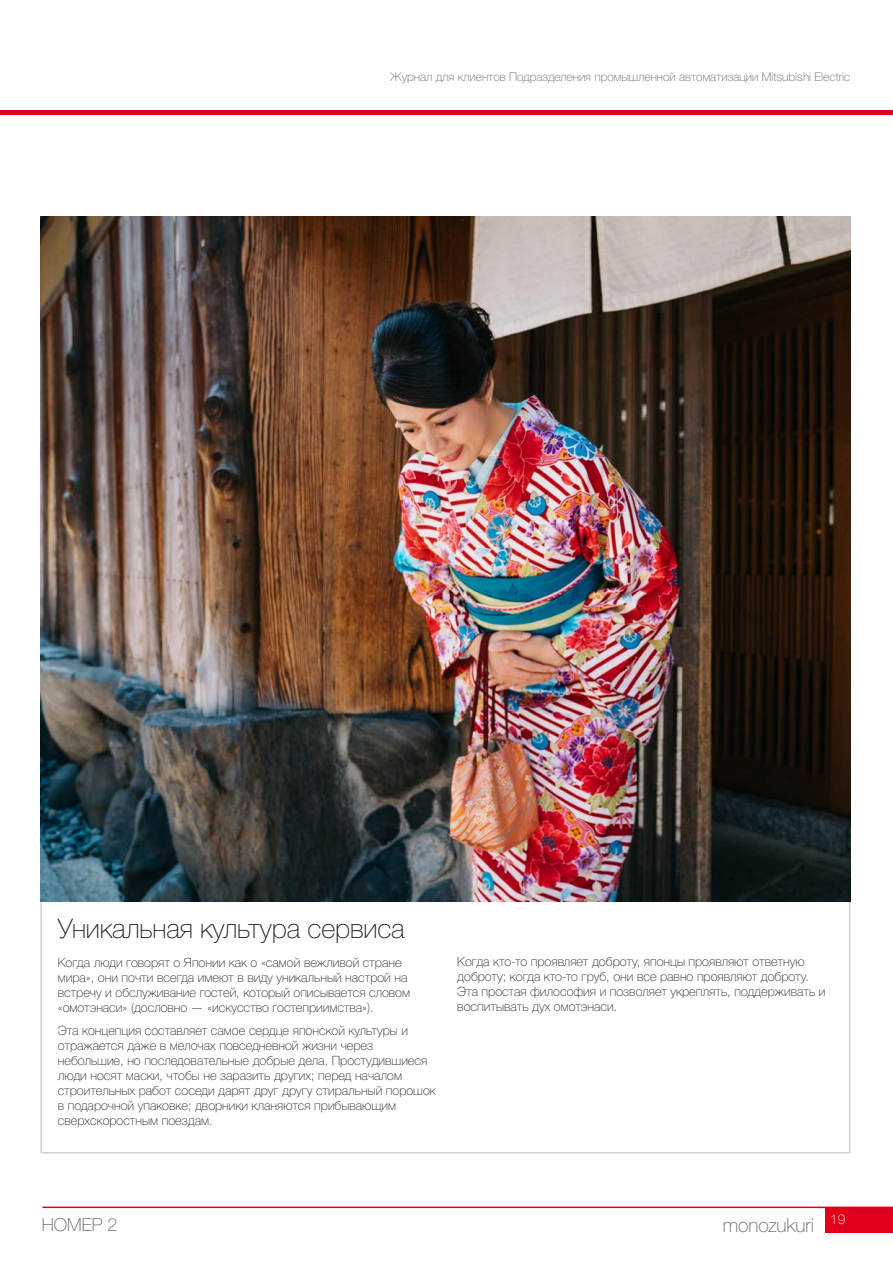
<style>
.page{position:relative;width:893px;height:1263px;background:#fff}
.page>*{position:absolute;margin:0;border:0;box-sizing:border-box;transform-origin:0 0}
.t1{font:100 27px "Helvetica Neue LTW1 G";letter-spacing:-.005em;color:#231f20}
.t2{font:100 19.35px "Helvetica Neue LTW1 G";letter-spacing:-.005em;color:#636366}
.t3{font:100 18px "Helvetica Neue LTW1 G";color:#636366}
.t4{font:100 13.5px "Helvetica Neue LTW1 G";color:#fff}
.t5{font:100 12.75px/15px "Helvetica Neue LTW1 G";color:#231f20}
.t6{font:100 12px "Helvetica Neue LTW1 G";color:#636366}
</style>
<div class="page">
<img style="left:40px;top:217px;width:810px;height:685px">
<div style="left:825px;top:1207px;width:68px;height:25px;background:#e0001b"></div>
<hr style="left:43px;top:1206px;width:850px;height:2px;background:#e0001b">
<hr style="left:0;top:110px;width:893px;height:4px;background:#e0001b">
<p class="t6" style="left:390px;top:69px;width:462px">Журнал для клиентов Подразделения промышленной автоматизации Mitsubishi Electric</p>
<h1 class="t1" style="left:58px;top:913px;width:348px">Уникальная культура сервиса</h1>
<p class="t5" style="left:58px;top:954px;width:354px">Когда люди говорят о Японии как о «самой вежливой стране мира», они почти всегда имеют в виду уникальный настрой на встречу и обслуживание гостей, который описывается словом «омотэнаси» (дословно — «искусство гостеприимства»).</p>
<p class="t5" style="left:58px;top:1023px;width:379px">Эта концепция составляет самое сердце японской культуры и отражается даже в мелочах повседневной жизни через небольшие, но последовательные добрые дела. Простудившиеся люди носят маски, чтобы не заразить других; перед началом строительных работ соседи дарят друг другу стиральный порошок в подарочной упаковке; дворники кланяются прибывающим сверхскоростным поездам.</p>
<p class="t5" style="left:457px;top:954px;width:370px">Когда кто-то проявляет доброту, японцы проявляют ответную доброту; когда кто-то груб, они все равно проявляют доброту.<br>Эта простая философия и позволяет укреплять, поддерживать и воспитывать дух омотэнаси.</p>
<h3 class="t3" style="left:42px;top:1214px;width:77px">НОМЕР 2</h3>
<h2 class="t2" style="left:723px;top:1213px;width:93px">monozukuri</h2>
<p class="t4" style="left:830px;top:1211px;width:17px">19</p>
</div>
